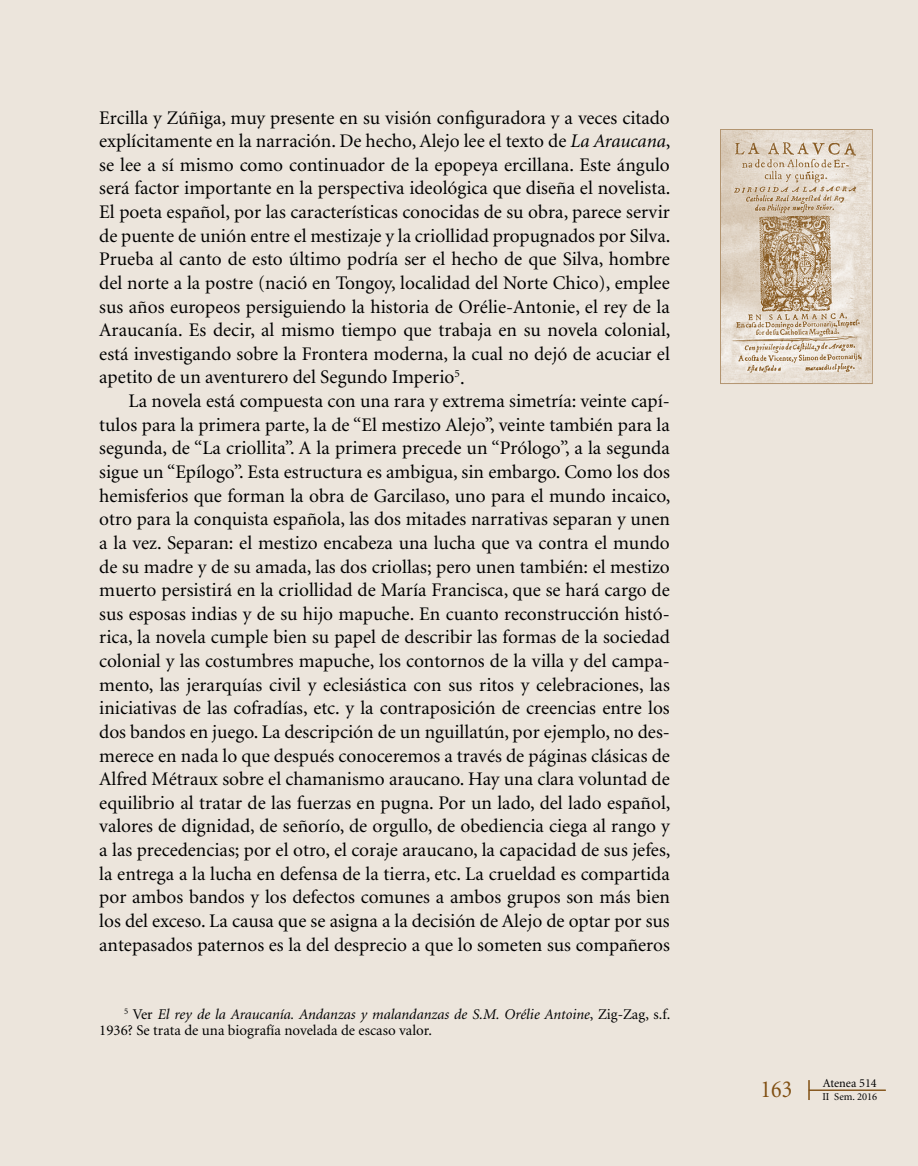
<style>
.page{position:relative;width:918px;height:1166px;background:#ece5dc}
.page>*{position:absolute;margin:0;border:0;box-sizing:border-box;transform-origin:0 0}
.t1{font:24.5px "Minion";color:#804f12;scale:.9 1}
.t2{font:19.25px/23.6px "Minion";color:#000;text-align:justify}
.t3{font:14.88px/16.6px "Minion";color:#000}
.t4{font:12.25px "Minion";color:#000}
.t5{font:10.5px "Minion";color:#000}
.s1{font-style:italic}
</style>
<div class="page">
<hr style="left:809px;top:1090px;width:76px;height:1px;background:#804f12">
<svg style="left:808px;top:1080px;width:1px;height:20px"></svg>
<img style="left:722px;top:131px;width:148px;height:251px">
<div style="left:720px;top:129px;width:153px;height:255px;border:1px solid #b39571"></div>
<p class="t2" style="left:99px;top:106px;width:573px">Ercilla y Zúñiga, muy presente en su visión configuradora y a veces citado explícitamente en la narración. De hecho, Alejo lee el texto de <span class="s1">La Araucana</span>, se lee a sí mismo como continuador de la epopeya ercillana. Este ángulo será factor importante en la perspectiva ideológica que diseña el novelista.<br>El poeta español, por las características conocidas de su obra, parece servir de puente de unión entre el mestizaje y la criollidad propugnados por Silva.<br>Prueba al canto de esto último podría ser el hecho de que Silva, hombre del norte a la postre (nació en Tongoy, localidad del Norte Chico), emplee sus años europeos persiguiendo la historia de Orélie-Antonie, el rey de la Araucanía. Es decir, al mismo tiempo que trabaja en su novela colonial, está investigando sobre la Frontera moderna, la cual no dejó de acuciar el apetito de un aventurero del Segundo Imperio<sup>5</sup>.</p>
<p class="t2" style="left:99px;top:390px;width:573px;text-indent:29px">La novela está compuesta con una rara y extrema simetría: veinte capí&shy;tulos para la primera parte, la de “El mestizo Alejo”, veinte también para la segunda, de “La criollita”. A la primera precede un “Prólogo”, a la segunda sigue un “Epílogo”. Esta estructura es ambigua, sin embargo. Como los dos hemisferios que forman la obra de Garcilaso, uno para el mundo incaico, otro para la conquista española, las dos mitades narrativas separan y unen a la vez. Separan: el mestizo encabeza una lucha que va contra el mundo de su madre y de su amada, las dos criollas; pero unen también: el mestizo muerto persistirá en la criollidad de María Francisca, que se hará cargo de sus esposas indias y de su hijo mapuche. En cuanto reconstrucción histó&shy;rica, la novela cumple bien su papel de describir las formas de la sociedad colonial y las costumbres mapuche, los contornos de la villa y del campa&shy;mento, las jerarquías civil y eclesiástica con sus ritos y celebraciones, las iniciativas de las cofradías, etc. y la contraposición de creencias entre los dos bandos en juego. La descripción de un nguillatún, por ejemplo, no des&shy;merece en nada lo que después conoceremos a través de páginas clásicas de Alfred Métraux sobre el chamanismo araucano. Hay una clara voluntad de equilibrio al tratar de las fuerzas en pugna. Por un lado, del lado español, valores de dignidad, de señorío, de orgullo, de obediencia ciega al rango y a las precedencias; por el otro, el coraje araucano, la capacidad de sus jefes, la entrega a la lucha en defensa de la tierra, etc. La crueldad es compartida por ambos bandos y los defectos comunes a ambos grupos son más bien los del exceso. La causa que se asigna a la decisión de Alejo de optar por sus antepasados paternos es la del desprecio a que lo someten sus compañeros</p>
<p class="t3" style="left:99px;top:1006px;width:572px;text-indent:25px"><sup>5</sup> Ver <span class="s1">El rey de la Araucanía. Andanzas y malandanzas de S.M. Orélie Antoine</span>, Zig-Zag, s.f.<br>1936? Se trata de una biografía novelada de escaso valor.</p>
<p class="t4" style="left:823px;top:1077px;width:56px">Atenea 514</p>
<p class="t1" style="left:760px;top:1077px;width:37px">163</p>
<p class="t5" style="left:822px;top:1091px;width:56px">II Sem. 2016</p>
</div>
